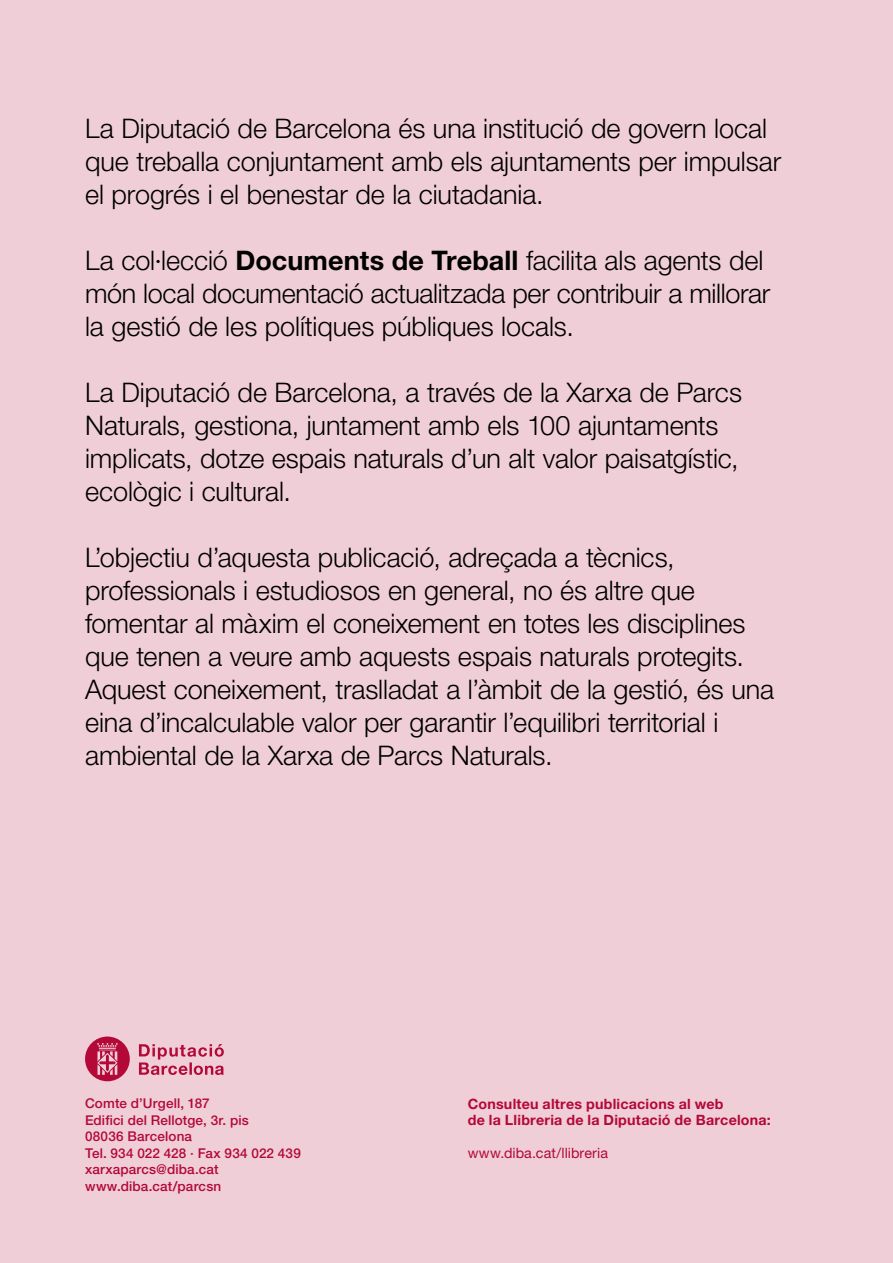
<style>
.page{position:relative;width:893px;height:1263px;background:#fff}
.page>*{position:absolute;margin:0;border:0;box-sizing:border-box;transform-origin:0 0}
.t1{font:300 27px/33px "Helvetica Neue LT Std";letter-spacing:-.005em;color:#000}
.t2{font:700 14.25px/16.5px "Helvetica Neue LT Std";letter-spacing:.015em;color:#b30838}
.t3{font:14.25px "Helvetica Neue LT Std";letter-spacing:.005em;color:#b30838}
.t4{font:500 13.5px/16.5px "Helvetica Neue LT Std";letter-spacing:.01em;color:#b30838}
.s1{font-weight:700}
</style>
<div class="page">
<div style="left:0;top:0;width:893px;height:1262px;background:#f0ced7"></div>
<svg style="left:139px;top:1044px;width:85px;height:31px"></svg>
<svg style="left:85px;top:1036px;width:45px;height:45px"></svg>
<p class="t1" style="left:85px;top:111px;width:698px">La Diputació de Barcelona és una institució de govern local que treballa conjuntament amb els ajuntaments per impulsar el progrés i el benestar de la ciutadania.</p>
<p class="t1" style="left:85px;top:243px;width:687px">La col·lecció <span class="s1">Documents de Treball</span> facilita als agents del món local documentació actualitzada per contribuir a millorar la gestió de les polítiques públiques locals.</p>
<p class="t1" style="left:85px;top:375px;width:658px">La Diputació de Barcelona, a través de la Xarxa de Parcs Naturals, gestiona, juntament amb els 100 ajuntaments implicats, dotze espais naturals d’un alt valor paisatgístic, ecològic i cultural.</p>
<p class="t1" style="left:85px;top:540px;width:691px">L’objectiu d’aquesta publicació, adreçada a tècnics, professionals i estudiosos en general, no és altre que fomentar al màxim el coneixement en totes les disciplines que tenen a veure amb aquests espais naturals protegits.<br>Aquest coneixement, traslladat a l’àmbit de la gestió, és una eina d’incalculable valor per garantir l’equilibri territorial i ambiental de la Xarxa de Parcs Naturals.</p>
<p class="t4" style="left:85px;top:1095px;width:217px">Comte d’Urgell, 187<br>Edifici del Rellotge, 3r. pis<br>08036 Barcelona<br>Tel. 934 022 428 · Fax 934 022 439 xarxaparcs@diba.cat www.diba.cat/parcsn</p>
<p class="t2" style="left:468px;top:1095px;width:305px">Consulteu altres publicacions al web<br>de la Llibreria de la Diputació de Barcelona:</p>
<p class="t3" style="left:468px;top:1144px;width:142px">www.diba.cat/llibreria</p>
</div>
